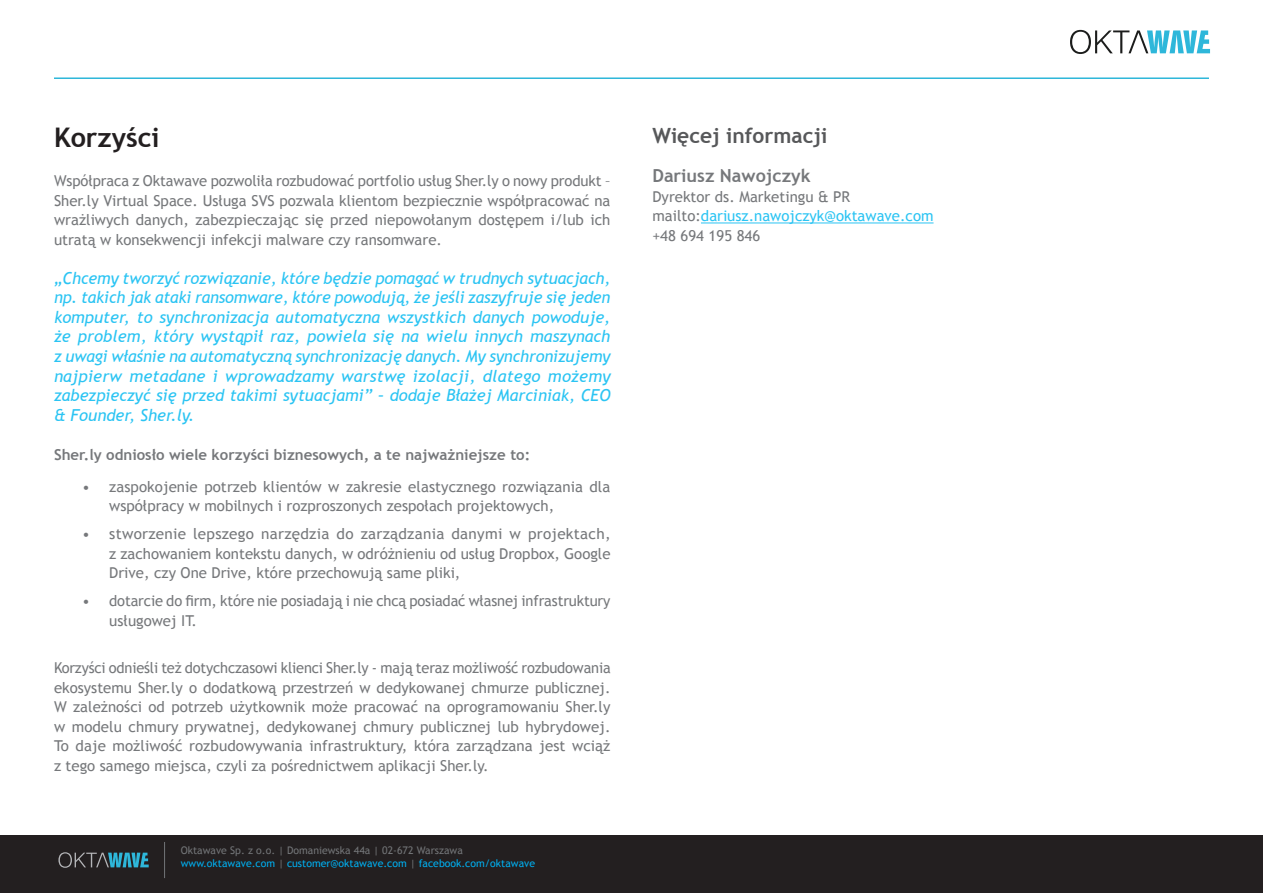
<style>
.page{position:relative;width:1263px;height:893px;background:#fff}
.page>*{position:absolute;margin:0;border:0;box-sizing:border-box;transform-origin:0 0}
.Styl_akapitowy_1{font:700 27px "Trebuchet MS";color:#231f20}
.Styl_akapitowy_1-2{font:700 21px "Trebuchet MS";color:#57585a}
.Styl_akapitowy_1-3{font:700 18px "Trebuchet MS";color:#76787b}
.Styl_akapitowy_1-4{font:italic 16.5px/19.5px "Trebuchet MS";color:#2bc4f3;text-align:justify}
.Styl_akapitowy_1-5{font:15px/19.5px "Trebuchet MS";color:#76787b;text-align:justify}
.Styl_akapitowy_1-6{font:700 15px "Trebuchet MS";color:#76787b}
.Styl_akapitowy_1-7{font:15px "Trebuchet MS";color:#2bc4f3}
.t1{font:10.5px "Trebuchet MS";color:#00aeef}
.t2{font:10.5px "Trebuchet MS";color:#727477}
.s1{color:#727477}
.s2{color:#76787b}
</style>
<div class="page">
<div style="left:0;top:835px;width:1263px;height:58px;background:#231f20"></div>
<svg style="left:1070px;top:30px;width:140px;height:24px"></svg>
<svg style="left:58px;top:852px;width:91px;height:16px"></svg>
<hr style="left:164px;top:842px;width:1px;height:36px;background:#727477">
<hr style="left:701px;top:222px;width:232px;height:1px;background:#2bc4f3">
<hr style="left:54px;top:77px;width:1155px;height:2px;background:#2eb7da">
<p class="Styl_akapitowy_1" style="left:54px;top:121px;width:107px">Korzyści</p>
<p class="Styl_akapitowy_1-5" style="left:54px;top:172px;width:558px">Współpraca z Oktawave pozwoliła rozbudować portfolio usług Sher.ly o nowy produkt –</p>
<p class="Styl_akapitowy_1-5" style="left:54px;top:191px;width:558px">Sher.ly Virtual Space. Usługa SVS pozwala klientom bezpiecznie współpracować na wrażliwych danych, zabezpieczając się przed niepowołanym dostępem i/lub ich utratą w konsekwencji infekcji malware czy ransomware.</p>
<p class="Styl_akapitowy_1-4" style="left:54px;top:269px;width:558px">„Chcemy tworzyć rozwiązanie, które będzie pomagać w trudnych sytuacjach, np. takich jak ataki ransomware, które powodują, że jeśli zaszyfruje się jeden komputer, to synchronizacja automatyczna wszystkich danych powoduje, że problem, który wystąpił raz, powiela się na wielu innych maszynach z uwagi właśnie na automatyczną synchronizację danych. My synchronizujemy najpierw metadane i wprowadzamy warstwę izolacji, dlatego możemy zabezpieczyć się przed takimi sytuacjami” – dodaje Błażej Marciniak, CEO &amp; Founder, Sher.ly.</p>
<p class="Styl_akapitowy_1-6" style="left:54px;top:445px;width:478px">Sher.ly odniosło wiele korzyści biznesowych, a te najważniejsze to:</p>
<p class="Styl_akapitowy_1-5" style="left:109px;top:477px;width:503px;text-indent:-27px">• zaspokojenie potrzeb klientów w zakresie elastycznego rozwiązania dla współpracy w mobilnych i rozproszonych zespołach projektowych,</p>
<p class="Styl_akapitowy_1-5" style="left:109px;top:524px;width:503px;text-indent:-27px">• stworzenie lepszego narzędzia do zarządzania danymi w projektach, z zachowaniem kontekstu danych, w odróżnieniu od usług Dropbox, Google Drive, czy One Drive, które przechowują same pliki,</p>
<p class="Styl_akapitowy_1-5" style="left:109px;top:591px;width:503px;text-indent:-27px">• dotarcie do firm, które nie posiadają i nie chcą posiadać własnej infrastruktury usługowej IT.</p>
<p class="Styl_akapitowy_1-5" style="left:54px;top:658px;width:558px">Korzyści odnieśli też dotychczasowi klienci Sher.ly - mają teraz możliwość rozbudowania</p>
<p class="Styl_akapitowy_1-5" style="left:54px;top:678px;width:558px">ekosystemu Sher.ly o dodatkową przestrzeń w dedykowanej chmurze publicznej.<br>W zależności od potrzeb użytkownik może pracować na oprogramowaniu Sher.ly w modelu chmury prywatnej, dedykowanej chmury publicznej lub hybrydowej.<br>To daje możliwość rozbudowywania infrastruktury, która zarządzana jest wciąż z tego samego miejsca, czyli za pośrednictwem aplikacji Sher.ly.</p>
<p class="t2" style="left:181px;top:844px;width:284px">Oktawave Sp. z o.o. | Domaniewska 44a | 02-672 Warszawa</p>
<p class="t1" style="left:181px;top:857px;width:356px">www.oktawave.com <span class="s1">|</span> customer@oktawave.com <span class="s1">|</span> facebook.com/oktawave</p>
<p class="Styl_akapitowy_1-2" style="left:652px;top:122px;width:176px">Więcej informacji</p>
<p class="Styl_akapitowy_1-3" style="left:652px;top:164px;width:160px">Dariusz Nawojczyk</p>
<p class="Styl_akapitowy_1-5" style="left:652px;top:187px;width:199px">Dyrektor ds. Marketingu &amp; PR</p>
<p class="Styl_akapitowy_1-7" style="left:652px;top:207px;width:283px"><span class="s2">mailto:</span>dariusz.nawojczyk@oktawave.com</p>
<p class="Styl_akapitowy_1-5" style="left:652px;top:226px;width:109px">+48 694 195 846</p>
</div>
